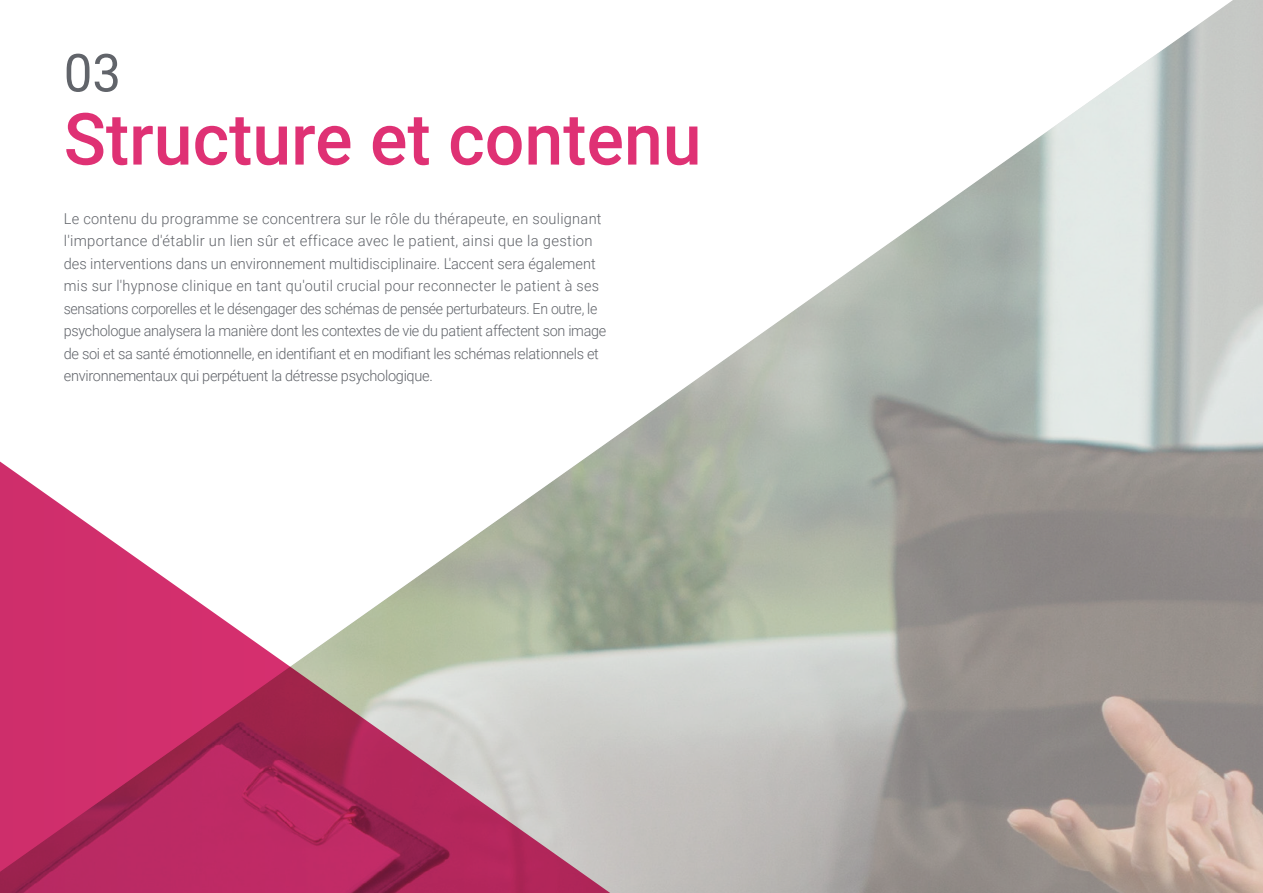
<style>
.page{position:relative;width:1263px;height:893px;background:#fff}
.page>*{position:absolute;margin:0;border:0;box-sizing:border-box;transform-origin:0 0}
.t1{font:500 72px "Roboto";color:#df3174}
.t2{font:52.5px "Roboto";color:#61646a}
.t3{font:300 15px/22.5px "Roboto";letter-spacing:-.02em;color:#61646a}
</style>
<div class="page">
<svg style="left:0;top:446px;width:640px;height:447px"></svg>
<h2 class="t2" style="left:64px;top:36px;width:59px">03</h2>
<h1 class="t1" style="left:64px;top:89px;width:639px">Structure et contenu</h1>
<p class="t3" style="left:64px;top:207px;width:544px">Le contenu du programme se concentrera sur le rôle du thérapeute, en soulignant l'importance d'établir un lien sûr et efficace avec le patient, ainsi que la gestion des interventions dans un environnement multidisciplinaire. L'accent sera également mis sur l'hypnose clinique en tant qu'outil crucial pour reconnecter le patient à ses sensations corporelles et le désengager des schémas de pensée perturbateurs. En outre, le psychologue analysera la manière dont les contextes de vie du patient affectent son image de soi et sa santé émotionnelle, en identifiant et en modifiant les schémas relationnels et environnementaux qui perpétuent la détresse psychologique.</p>
</div>
